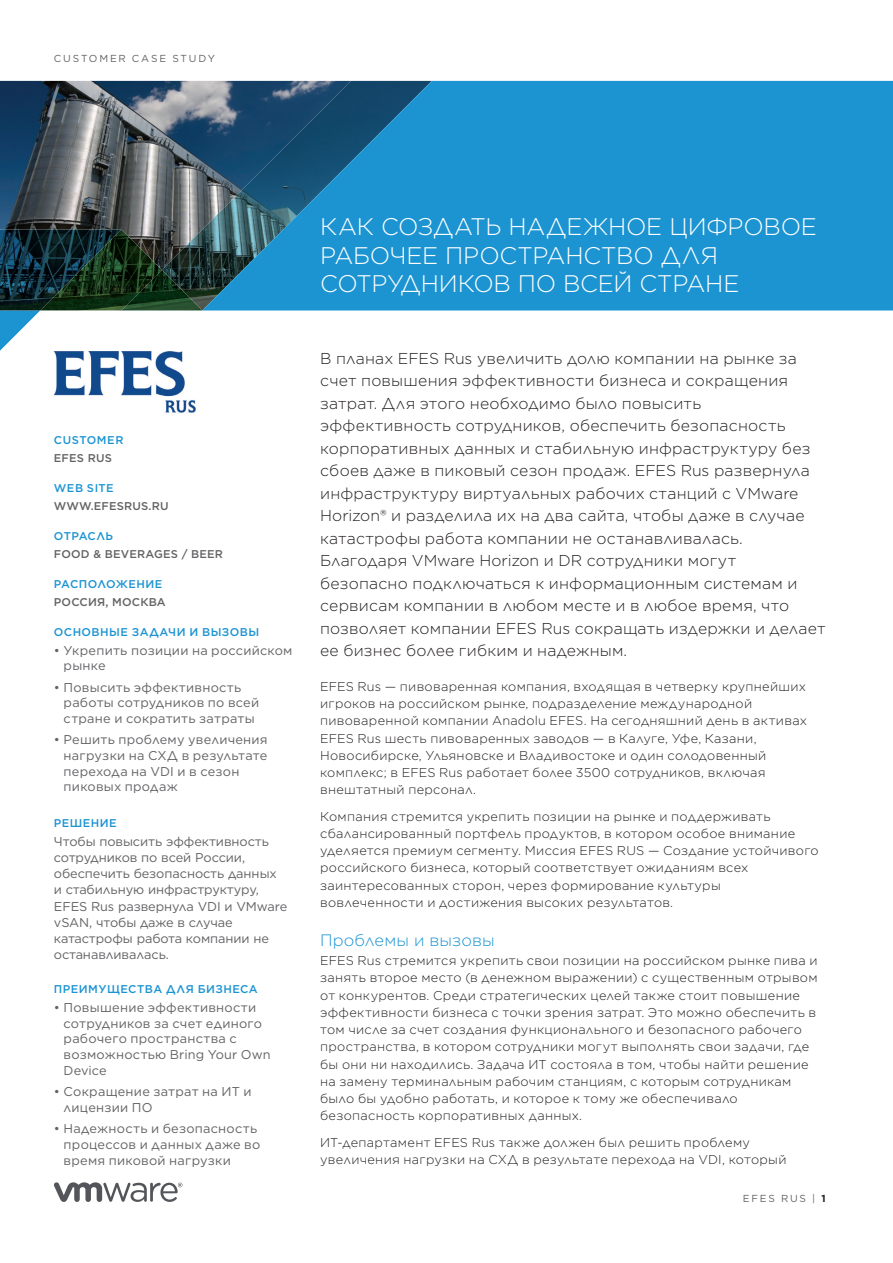
<style>
.page{position:relative;width:893px;height:1263px;background:#fff}
.page>*{position:absolute;margin:0;border:0;box-sizing:border-box;transform-origin:0 0}
.t1{font:300 24px/28.5px "Gotham";letter-spacing:-.01em;color:#fff}
.t2{font:300 16.5px "Gotham";letter-spacing:.01em;color:#1c94d2}
.t3{font:300 15.75px/22.5px "Gotham";letter-spacing:.015em;color:#231f20}
.t4{font:300 12.75px/17.2px "Gotham";letter-spacing:.025em;color:#231f20}
.t5{font:12.75px/15.8px "Gotham";letter-spacing:.015em;color:#636265}
.t6{font:12.75px/16.2px "Gotham";letter-spacing:-.005em;color:#636265}
.t7{font:500 11.25px "Gotham";letter-spacing:.04em;color:#1c94d2}
.t8{font:500 11.25px "Gotham";letter-spacing:.015em;color:#636265}
.t9{font:10.2px "Gotham";letter-spacing:.18em;color:#636265}
.s1{font-weight:700;color:#231f20}
</style>
<div class="page">
<svg style="left:54px;top:1182px;width:128px;height:20px"></svg>
<img style="left:0;top:81px;width:162px;height:148px">
<img style="left:162px;top:81px;width:40px;height:189px">
<svg style="left:202px;top:81px;width:691px;height:229px;background:#1e89c1"></svg>
<svg style="left:0;top:310px;width:40px;height:41px"></svg>
<img style="left:0;top:229px;width:40px;height:81px">
<img style="left:40px;top:229px;width:122px;height:81px">
<img style="left:121px;top:270px;width:81px;height:40px">
<img style="left:54px;top:351px;width:142px;height:62px">
<p class="t9" style="left:54px;top:52px;width:163px">CUSTOMER CASE STUDY</p>
<p class="t7" style="left:54px;top:432px;width:71px">CUSTOMER</p>
<p class="t8" style="left:54px;top:450px;width:60px">EFES RUS</p>
<p class="t7" style="left:54px;top:480px;width:61px">WEB SITE</p>
<p class="t8" style="left:54px;top:498px;width:116px">WWW.EFESRUS.RU</p>
<p class="t7" style="left:54px;top:528px;width:61px">ОТРАСЛЬ</p>
<p class="t8" style="left:54px;top:546px;width:171px">FOOD &amp; BEVERAGES / BEER</p>
<p class="t7" style="left:54px;top:576px;width:110px">РАСПОЛОЖЕНИЕ</p>
<p class="t8" style="left:54px;top:594px;width:113px">РОССИЯ, МОСКВА</p>
<p class="t7" style="left:54px;top:624px;width:207px">ОСНОВНЫЕ ЗАДАЧИ И ВЫЗОВЫ</p>
<p class="t5" style="left:64px;top:642px;width:230px;text-indent:-10px">• Укрепить позиции на российском рынке</p>
<p class="t5" style="left:64px;top:679px;width:197px;text-indent:-10px">• Повысить эффективность работы сотрудников по всей стране и сократить затраты</p>
<p class="t5" style="left:64px;top:731px;width:206px;text-indent:-10px">• Решить проблему увеличения нагрузки на СХД в результате перехода на VDI и в сезон пиковых продаж</p>
<p class="t7" style="left:54px;top:815px;width:64px">РЕШЕНИЕ</p>
<p class="t6" style="left:54px;top:833px;width:235px">Чтобы повысить эффективность сотрудников по всей России, обеспечить безопасность данных и стабильную инфраструктуру,<br>EFES Rus развернула VDI и VMware vSAN, чтобы даже в случае катастрофы работа компании не останавливалась.</p>
<p class="t7" style="left:54px;top:982px;width:205px">ПРЕИМУЩЕСТВА ДЛЯ БИЗНЕСА</p>
<p class="t5" style="left:64px;top:999px;width:208px;text-indent:-10px">• Повышение эффективности сотрудников за счет единого рабочего пространства с возможностью Bring Your Own<br>Device</p>
<p class="t5" style="left:64px;top:1083px;width:189px;text-indent:-10px">• Сокращение затрат на ИТ и лицензии ПО</p>
<p class="t5" style="left:64px;top:1120px;width:198px;text-indent:-10px">• Надежность и безопасность процессов и данных даже во время пиковой нагрузки</p>
<h1 class="t1" style="left:320px;top:212px;width:498px">КАК СОЗДАТЬ НАДЕЖНОЕ ЦИФРОВОЕ<br>РАБОЧЕЕ ПРОСТРАНСТВО ДЛЯ<br>СОТРУДНИКОВ ПО ВСЕЙ СТРАНЕ</h1>
<p class="t3" style="left:320px;top:346px;width:507px">В планах EFES Rus увеличить долю компании на рынке за счет повышения эффективности бизнеса и сокращения затрат. Для этого необходимо было повысить эффективность сотрудников, обеспечить безопасность корпоративных данных и стабильную инфраструктуру без сбоев даже в пиковый сезон продаж. EFES Rus развернула инфраструктуру виртуальных рабочих станций с VMware Horizon® и разделила их на два сайта, чтобы даже в случае катастрофы работа компании не останавливалась.<br>Благодаря VMware Horizon и DR сотрудники могут безопасно подключаться к информационным системам и сервисам компании в любом месте и в любое время, что позволяет компании EFES Rus сокращать издержки и делает ее бизнес более гибким и надежным.</p>
<p class="t4" style="left:320px;top:677px;width:489px">EFES Rus — пивоваренная компания, входящая в четверку крупнейших игроков на российском рынке, подразделение международной пивоваренной компании Anadolu EFES. На сегодняшний день в активах EFES Rus шесть пивоваренных заводов — в Калуге, Уфе, Казани, Новосибирске, Ульяновске и Владивостоке и один солодовенный комплекс; в EFES Rus работает более 3500 сотрудников, включая внештатный персонал.</p>
<p class="t4" style="left:320px;top:807px;width:500px">Компания стремится укрепить позиции на рынке и поддерживать сбалансированный портфель продуктов, в котором особое внимание уделяется премиум сегменту. Миссия EFES RUS — Создание устойчивого российского бизнеса, который соответствует ожиданиям всех заинтересованных сторон, через формирование культуры вовлеченности и достижения высоких результатов.</p>
<p class="t2" style="left:320px;top:929px;width:176px">Проблемы и вызовы</p>
<p class="t4" style="left:320px;top:952px;width:499px">EFES Rus стремится укрепить свои позиции на российском рынке пива и занять второе место (в денежном выражении) с существенным отрывом от конкурентов. Среди стратегических целей также стоит повышение эффективности бизнеса с точки зрения затрат. Это можно обеспечить в том числе за счет создания функционального и безопасного рабочего пространства, в котором сотрудники могут выполнять свои задачи, где бы они ни находились. Задача ИТ состояла в том, чтобы найти решение на замену терминальным рабочим станциям, с которым сотрудникам было бы удобно работать, и которое к тому же обеспечивало безопасность корпоративных данных.</p>
<p class="t4" style="left:320px;top:1133px;width:468px">ИТ-департамент EFES Rus также должен был решить проблему увеличения нагрузки на СХД в результате перехода на VDI, который</p>
<p class="t9" style="left:743px;top:1191px;width:84px">EFES RUS | <span class="s1">1</span></p>
</div>
